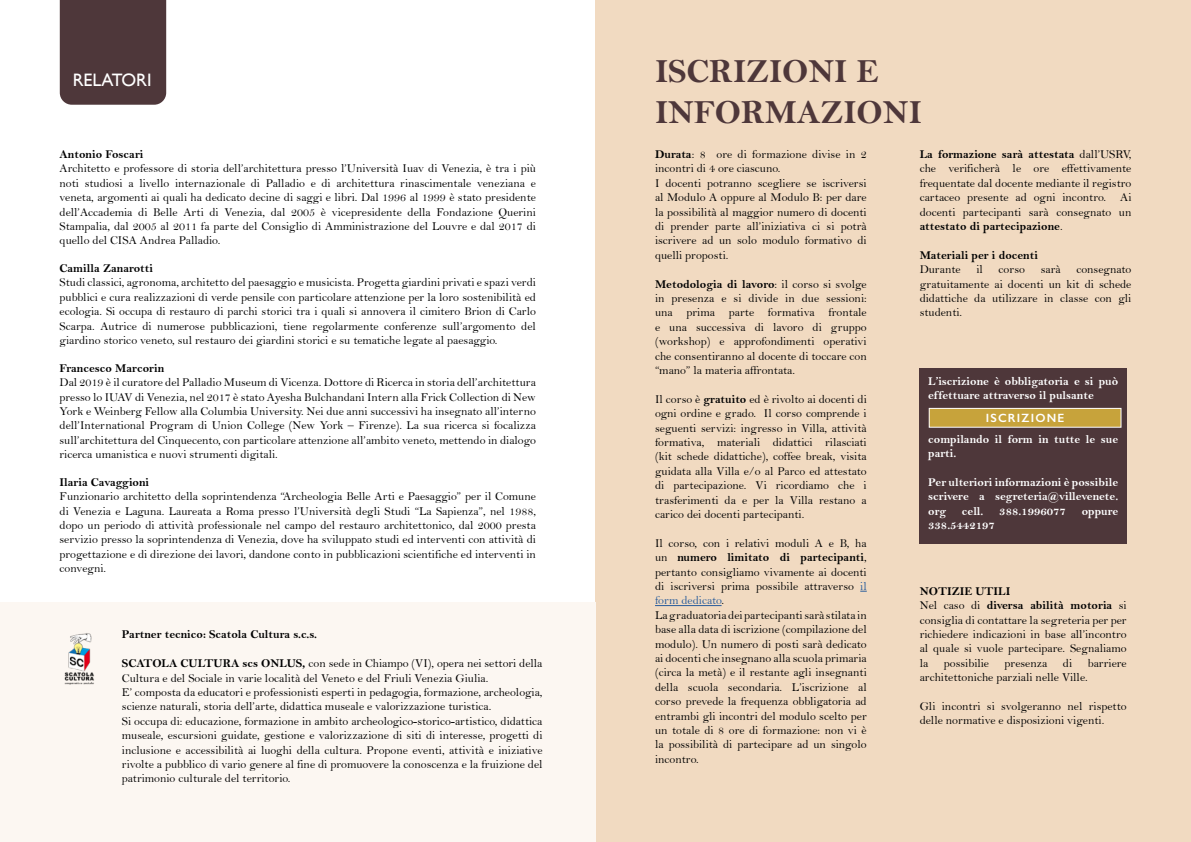
<style>
.page{position:relative;width:1191px;height:842px;background:#fff}
.page>*{position:absolute;margin:0;border:0;box-sizing:border-box;transform-origin:0 0}
.t1{font:34px/40.8px "Bell MT Bold";color:#4e373a}
.t2{font:18px "Gill Sans";color:#fff}
.t3{font:12px/14.4px "Bell";color:#000;text-align:justify}
.t4{font:12px/14.4px "Bell MT Bold";color:#000}
.t5{font:12px/14.4px "Bell MT Bold";color:#fff}
.t6{font:600 12px "Gill Sans";letter-spacing:.1em;color:#fff}
.s1{font-family:"Bell MT Bold"}
.s2{font-family:"Bell"}
.s3{color:#275b9b}
</style>
<div class="page">
<div style="left:595px;top:0;width:596px;height:842px;background:#f1dac1"></div>
<div style="left:919px;top:369px;width:207px;height:175px;background:#4e373a"></div>
<div style="left:0;top:602px;width:595px;height:240px;background:#fcf7f2"></div>
<div style="left:60px;top:0;width:106px;height:105px;background:#4e373a"></div>
<img style="left:64px;top:633px;width:30px;height:52px">
<hr style="left:655px;top:605px;width:66px;height:1px;background:#275b9b">
<div style="left:929px;top:408px;width:192px;height:19px;background:#c7a33b"></div>
<div style="left:928px;top:408px;width:193px;height:20px;border:1px solid #fff"></div>
<h2 class="t2" style="left:73px;top:69px;width:80px">RELATORI</h2>
<p class="t4" style="left:60px;top:147px;width:85px">Antonio Foscari</p>
<p class="t3" style="left:60px;top:161px;width:478px">Architetto e professore di storia dell’architettura presso l’Università Iuav di Venezia, è tra i più noti studiosi a livello internazionale di Palladio e di architettura rinascimentale veneziana e veneta, argomenti ai quali ha dedicato decine di saggi e libri. Dal 1996 al 1999 è stato presidente dell’Accademia di Belle Arti di Venezia, dal 2005 è vicepresidente della Fondazione Querini Stampalia, dal 2005 al 2011 fa parte del Consiglio di Amministrazione del Louvre e dal 2017 di quello del CISA Andrea Palladio.</p>
<p class="t4" style="left:60px;top:261px;width:95px">Camilla Zanarotti</p>
<p class="t3" style="left:60px;top:275px;width:478px">Studi classici, agronoma, architetto del paesaggio e musicista. Progetta giardini privati e spazi verdi pubblici e cura realizzazioni di verde pensile con particolare attenzione per la loro sostenibilità ed ecologia. Si occupa di restauro di parchi storici tra i quali si annovera il cimitero Brion di Carlo Scarpa. Autrice di numerose pubblicazioni, tiene regolarmente conferenze sull’argomento del giardino storico veneto, sul restauro dei giardini storici e su tematiche legate al paesaggio.</p>
<p class="t4" style="left:60px;top:361px;width:106px">Francesco Marcorin</p>
<p class="t3" style="left:60px;top:375px;width:478px">Dal 2019 è il curatore del Palladio Museum di Vicenza. Dottore di Ricerca in storia dell’architettura presso lo IUAV di Venezia, nel 2017 è stato Ayesha Bulchandani Intern alla Frick Collection di New York e Weinberg Fellow alla Columbia University. Nei due anni successivi ha insegnato all’interno dell’International Program di Union College (New York – Firenze). La sua ricerca si focalizza sull’architettura del Cinquecento, con particolare attenzione all’ambito veneto, mettendo in dialogo ricerca umanistica e nuovi strumenti digitali.</p>
<p class="t4" style="left:60px;top:475px;width:91px">Ilaria Cavaggioni</p>
<p class="t3" style="left:60px;top:489px;width:478px">Funzionario architetto della soprintendenza “Archeologia Belle Arti e Paesaggio” per il Comune di Venezia e Laguna. Laureata a Roma presso l’Università degli Studi “La Sapienza”, nel 1988, dopo un periodo di attività professionale nel campo del restauro architettonico, dal 2000 presta servizio presso la soprintendenza di Venezia, dove ha sviluppato studi ed interventi con attività di progettazione e di direzione dei lavori, dandone conto in pubblicazioni scientifiche ed interventi in convegni.</p>
<p class="t4" style="left:122px;top:627px;width:197px">Partner tecnico: Scatola Cultura s.c.s.</p>
<p class="t3" style="left:122px;top:656px;width:422px;text-align:left"><span class="s1">SCATOLA CULTURA scs ONLUS,</span> con sede in Chiampo (VI), opera nei settori della Cultura e del Sociale in varie località del Veneto e del Friuli Venezia Giulia.<br>E’ composta da educatori e professionisti esperti in pedagogia, formazione, archeologia, scienze naturali, storia dell’arte, didattica museale e valorizzazione turistica.<br>Si occupa di: educazione, formazione in ambito archeologico-storico-artistico, didattica museale, escursioni guidate, gestione e valorizzazione di siti di interesse, progetti di inclusione e accessibilità ai luoghi della cultura. Propone eventi, attività e iniziative rivolte a pubblico di vario genere al fine di promuovere la conoscenza e la fruizione del patrimonio culturale del territorio.</p>
<h1 class="t1" style="left:655px;top:51px;width:268px">ISCRIZIONI E<br>INFORMAZIONI</h1>
<p class="t3" style="left:655px;top:147px;width:213px;text-align:left"><span class="s1">Durata</span>: 8 ore di formazione divise in 2 incontri di 4 ore ciascuno.<br>I docenti potranno scegliere se iscriversi al Modulo A oppure al Modulo B: per dare la possibilità al maggior numero di docenti di prender parte all’iniziativa ci si potrà iscrivere ad un solo modulo formativo di quelli proposti.</p>
<p class="t4" style="left:655px;top:276px;width:213px">Metodologia di lavoro<span class="s2">: il corso si svolge</span></p>
<p class="t3" style="left:655px;top:291px;width:213px">in presenza e si divide in due sessioni: una prima parte formativa frontale e una successiva di lavoro di gruppo (workshop) e approfondimenti operativi che consentiranno al docente di toccare con “mano” la materia affrontata.</p>
<p class="t3" style="left:655px;top:392px;width:213px">Il corso è <span class="s1">gratuito</span> ed è rivolto ai docenti di ogni ordine e grado. Il corso comprende i seguenti servizi: ingresso in Villa, attività formativa, materiali didattici rilasciati (kit schede didattiche), coffee break, visita guidata alla Villa e/o al Parco ed attestato di partecipazione. Vi ricordiamo che i trasferimenti da e per la Villa restano a carico dei docenti partecipanti.</p>
<p class="t3" style="left:655px;top:536px;width:213px">Il corso, con i relativi moduli A e B, ha</p>
<p class="t4" style="left:655px;top:550px;width:213px"><span class="s2">un</span> numero limitato di partecipanti<span class="s2">,</span></p>
<p class="t3" style="left:655px;top:564px;width:213px;text-align:left">pertanto consigliamo vivamente ai docenti di iscriversi prima possibile attraverso <span class="s3">il form dedicato</span>.<br>La graduatoria dei partecipanti sarà stilata in base alla data di iscrizione (compilazione del modulo). Un numero di posti sarà dedicato ai docenti che insegnano alla scuola primaria (circa la metà) e il restante agli insegnanti della scuola secondaria. L’iscrizione al corso prevede la frequenza obbligatoria ad entrambi gli incontri del modulo scelto per un totale di 8 ore di formazione: non vi è la possibilità di partecipare ad un singolo incontro.</p>
<p class="t4" style="left:919px;top:147px;width:213px">La formazione sarà attestata <span class="s2">dall’USRV,</span></p>
<p class="t3" style="left:919px;top:161px;width:213px">che verificherà le ore effettivamente frequentate dal docente mediante il registro cartaceo presente ad ogni incontro. Ai docenti partecipanti sarà consegnato un</p>
<p class="t4" style="left:919px;top:219px;width:144px">attestato di partecipazione<span class="s2">.</span></p>
<p class="t4" style="left:919px;top:248px;width:120px">Materiali per i docenti</p>
<p class="t3" style="left:919px;top:262px;width:43px">Durante</p>
<p class="t3" style="left:976px;top:262px;width:8px">il</p>
<p class="t3" style="left:998px;top:262px;width:28px">corso</p>
<p class="t3" style="left:1040px;top:262px;width:22px">sarà</p>
<p class="t3" style="left:919px;top:262px;width:213px;text-indent:157px">consegnato gratuitamente ai docenti un kit di schede didattiche da utilizzare in classe con gli studenti.</p>
<p class="t5" style="left:928px;top:374px;width:191px">L’iscrizione è obbligatoria e si può effettuare attraverso il pulsante</p>
<p class="t5" style="left:928px;top:432px;width:191px">compilando il form in tutte le sue parti.</p>
<p class="t5" style="left:928px;top:475px;width:191px;text-align:justify">Per ulteriori informazioni è possibile scrivere a segreteria@villevenete. org</p>
<p class="t6" style="left:985px;top:411px;width:80px">ISCRIZIONE</p>
<p class="t5" style="left:962px;top:504px;width:23px">cell.</p>
<p class="t5" style="left:999px;top:504px;width:68px">388.1996077</p>
<p class="t5" style="left:1081px;top:504px;width:38px">oppure</p>
<p class="t5" style="left:928px;top:518px;width:68px">338.5442197</p>
<p class="t4" style="left:919px;top:584px;width:208px">NOTIZIE UTILI<br><span class="s2">Nel caso di</span> diversa abilità motoria <span class="s2">si</span></p>
<p class="t3" style="left:919px;top:613px;width:208px">consiglia di contattare la segreteria per per richiedere indicazioni in base all’incontro al quale si vuole partecipare. Segnaliamo la</p>
<p class="t3" style="left:944px;top:656px;width:47px">possibilie</p>
<p class="t3" style="left:1004px;top:656px;width:44px">presenza</p>
<p class="t3" style="left:1063px;top:656px;width:11px">di</p>
<p class="t3" style="left:1087px;top:656px;width:41px">barriere</p>
<p class="t3" style="left:919px;top:670px;width:169px">architettoniche parziali nelle Ville.</p>
<p class="t3" style="left:919px;top:699px;width:208px">Gli incontri si svolgeranno nel rispetto delle normative e disposizioni vigenti.</p>
</div>
